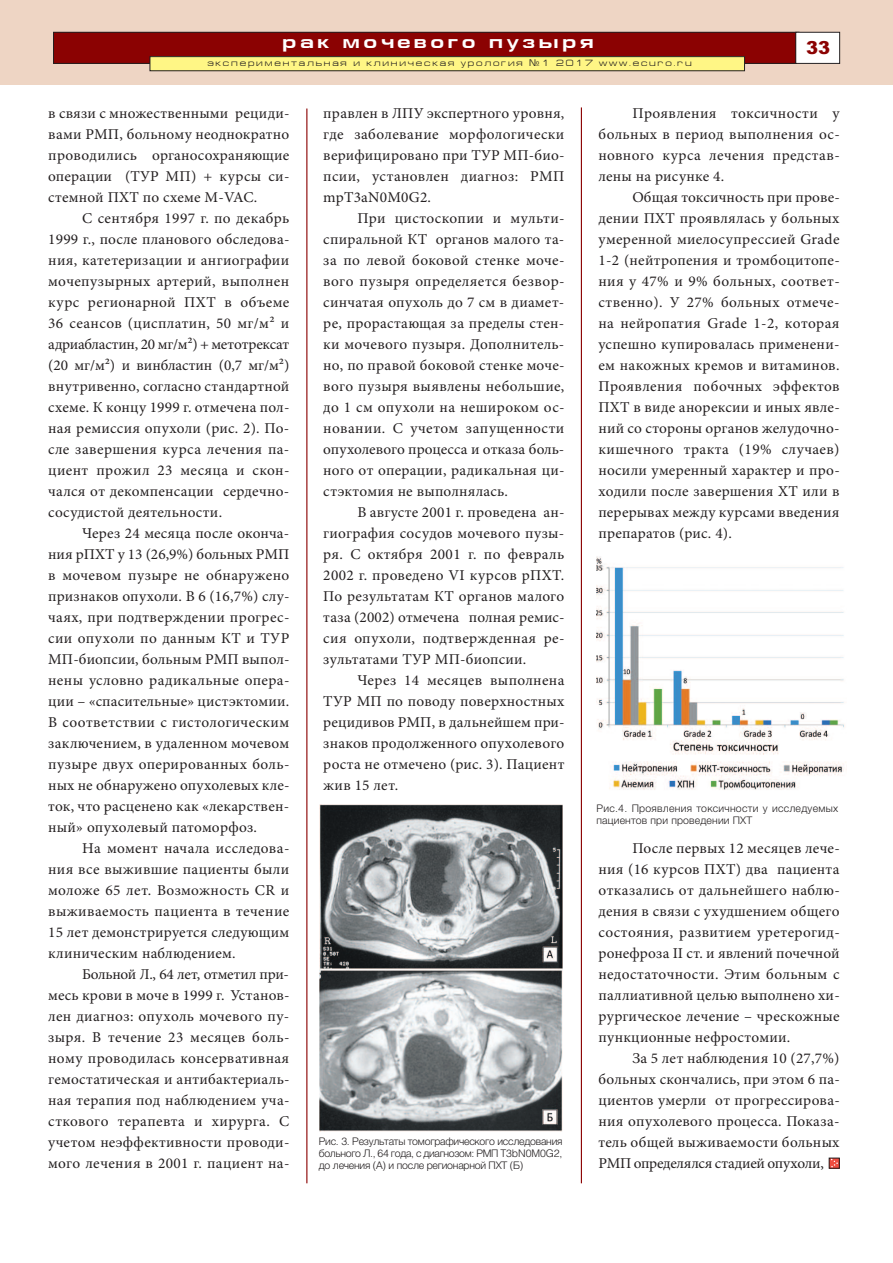
<style>
.page{position:relative;width:893px;height:1263px;background:#fff}
.page>*{position:absolute;margin:0;border:0;box-sizing:border-box;transform-origin:0 0}
.t1{font:700 18px "Europe Ext";letter-spacing:.2em;color:#fff}
.t2{font:900 18px "Arial";color:#8b0202}
.t3{font:15px/21px "Minion Pro";letter-spacing:.015em;color:#231f20;text-align:justify}
.t4{font:300 10.5px/12px "Helvetica";letter-spacing:.015em;color:#231f20;text-align:justify}
.t5{font:9px "Europe Ext Normal";letter-spacing:.2em;color:#231f20}
.s1{font-family:"Europe"}
</style>
<div class="page">
<div style="left:0;top:0;width:893px;height:85px;background:#eed5c4"></div>
<div style="left:54px;top:32px;width:745px;height:31px;background:#8b0202"></div>
<div style="left:53px;top:32px;width:746px;height:32px;border:1px solid #231f20"></div>
<div style="left:796px;top:32px;width:44px;height:31px;background:#fff"></div>
<div style="left:795px;top:32px;width:45px;height:32px;border:1px solid #231f20"></div>
<div style="left:150px;top:57px;width:594px;height:14px;background:#fff685"></div>
<div style="left:150px;top:56px;width:595px;height:15px;border:1px solid #231f20"></div>
<hr style="left:306px;top:109px;width:1px;height:1074px;background:#8b0202">
<hr style="left:581px;top:107px;width:1px;height:1076px;background:#8b0202">
<div style="left:829px;top:1158px;width:10px;height:10px;border:1px solid #231f20"></div>
<svg style="left:830px;top:1157px;width:9px;height:11px"></svg>
<img style="left:319px;top:805px;width:243px;height:326px">
<img style="left:596px;top:556px;width:250px;height:234px">
<p class="t1" style="left:283px;top:31px;width:313px">рак мочевого пузыря</p>
<p class="t5" style="left:207px;top:58px;width:486px">экспериментальная и клиническая урология <span class="s1">¹</span>1 2017 www.ecuro.ru</p>
<p class="t2" style="left:806px;top:37px;width:26px">33</p>
<p class="t3" style="left:48px;top:104px;width:243px">в связи с множественными рециди&shy;вами РМП, больному неоднократно проводились органосохраняющие операции (ТУР МП) + курсы си&shy;стемной ПХТ по схеме M-VAC.</p>
<p class="t3" style="left:48px;top:209px;width:243px;text-indent:34px">С сентября 1997 г. по декабрь 1999 г., после планового обследова&shy;ния, катетеризации и ангиографии мочепузырных артерий, выполнен курс регионарной ПХТ в объеме 36 сеансов (цисплатин, 50 мг/м² и адриабластин, 20 мг/м²) + метотрексат (20 мг/м²) и винбластин (0,7 мг/м²) внутривенно, согласно стандартной схеме. К концу 1999 г. отмечена пол&shy;ная ремиссия опухоли (рис. 2). По&shy;сле завершения курса лечения па&shy;циент прожил 23 месяца и скон&shy;чался от декомпенсации сердечно&shy;сосудистой деятельности.</p>
<p class="t3" style="left:48px;top:524px;width:243px;text-indent:34px">Через 24 месяца после оконча&shy;ния рПХТ у 13 (26,9%) больных РМП в мочевом пузыре не обнаружено признаков опухоли. В 6 (16,7%) слу&shy;чаях, при подтверждении прогрес&shy;сии опухоли по данным КТ и ТУР МП-биопсии, больным РМП выпол&shy;нены условно радикальные опера&shy;ции – «спасительные» цистэктомии.<br>В соответствии с гистологическим заключением, в удаленном мочевом пузыре двух оперированных боль&shy;ных не обнаружено опухолевых кле&shy;ток, что расценено как «лекарствен&shy;ный» опухолевый патоморфоз.</p>
<p class="t3" style="left:48px;top:839px;width:243px;text-indent:34px">На момент начала исследова&shy;ния все выжившие пациенты были моложе 65 лет. Возможность CR и выживаемость пациента в течение 15 лет демонстрируется следующим клиническим наблюдением.</p>
<p class="t3" style="left:48px;top:965px;width:243px;text-indent:34px">Больной Л., 64 лет, отметил при&shy;месь крови в моче в 1999 г. Установ&shy;лен диагноз: опухоль мочевого пу&shy;зыря. В течение 23 месяцев боль&shy;ному проводилась консервативная гемостатическая и антибактериаль&shy;ная терапия под наблюдением уча&shy;сткового терапевта и хирурга. С учетом неэффективности проводи&shy;мого лечения в 2001 г. пациент на-</p>
<p class="t3" style="left:323px;top:104px;width:243px">правлен в ЛПУ экспертного уровня, где заболевание морфологически верифицировано при ТУР МП-био&shy;псии, установлен диагноз: РМП mpT3aN0M0G2.</p>
<p class="t3" style="left:323px;top:209px;width:243px;text-indent:34px">При цистоскопии и мульти&shy;спиральной КТ органов малого та&shy;за по левой боковой стенке моче&shy;вого пузыря определяется безвор&shy;синчатая опухоль до 7 см в диамет&shy;ре, прорастающая за пределы стен&shy;ки мочевого пузыря. Дополнитель&shy;но, по правой боковой стенке моче&shy;вого пузыря выявлены небольшие, до 1 см опухоли на нешироком ос&shy;новании. С учетом запущенности опухолевого процесса и отказа боль&shy;ного от операции, радикальная ци&shy;стэктомия не выполнялась.</p>
<p class="t3" style="left:323px;top:503px;width:243px;text-indent:34px">В августе 2001 г. проведена ан&shy;гиография сосудов мочевого пузы&shy;ря. С октября 2001 г. по февраль 2002 г. проведено VI курсов рПХТ.<br>По результатам КТ органов малого таза (2002) отмечена полная ремис&shy;сия опухоли, подтвержденная ре&shy;зультатами ТУР МП-биопсии.</p>
<p class="t3" style="left:323px;top:671px;width:243px;text-indent:34px">Через 14 месяцев выполнена ТУР МП по поводу поверхностных рецидивов РМП, в дальнейшем при&shy;знаков продолженного опухолевого роста не отмечено (рис. 3). Пациент жив 15 лет.</p>
<p class="t4" style="left:319px;top:1134px;width:245px">Рис. 3. Результаты томографического исследования больного Л., 64 года, с диагнозом: РМП T3bN0M0G2, до лечения (А) и после регионарной ПХТ (Б)</p>
<p class="t3" style="left:598px;top:104px;width:243px;text-indent:34px">Проявления токсичности у больных в период выполнения ос&shy;новного курса лечения представ&shy;лены на рисунке 4.</p>
<p class="t3" style="left:598px;top:188px;width:243px;text-indent:34px">Общая токсичность при прове&shy;дении ПХТ проявлялась у больных умеренной миелосупрессией Grade 1-2 (нейтропения и тромбоцитопе&shy;ния у 47% и 9% больных, соответ&shy;ственно). У 27% больных отмече&shy;на нейропатия Grade 1-2, которая успешно купировалась применени&shy;ем накожных кремов и витаминов.<br>Проявления побочных эффектов ПХТ в виде анорексии и иных явле&shy;ний со стороны органов желудочно&shy;кишечного тракта (19% случаев) носили умеренный характер и про&shy;ходили после завершения ХТ или в перерывах между курсами введения препаратов (рис. 4).</p>
<p class="t4" style="left:596px;top:801px;width:243px">Рис.4. Проявления токсичности у исследуемых пациентов при проведении ПХТ</p>
<p class="t3" style="left:598px;top:839px;width:243px;text-indent:34px">После первых 12 месяцев лече&shy;ния (16 курсов ПХТ) два пациента отказались от дальнейшего наблю&shy;дения в связи с ухудшением общего состояния, развитием уретерогид&shy;ронефроза II ст. и явлений почечной недостаточности. Этим больным с паллиативной целью выполнено хи&shy;рургическое лечение – чрескожные пункционные нефростомии.</p>
<p class="t3" style="left:598px;top:1049px;width:243px;text-indent:34px">За 5 лет наблюдения 10 (27,7%) больных скончались, при этом 6 па&shy;циентов умерли от прогрессирова&shy;ния опухолевого процесса. Показа&shy;тель общей выживаемости больных РМП определялся стадией опухоли,</p>
</div>
